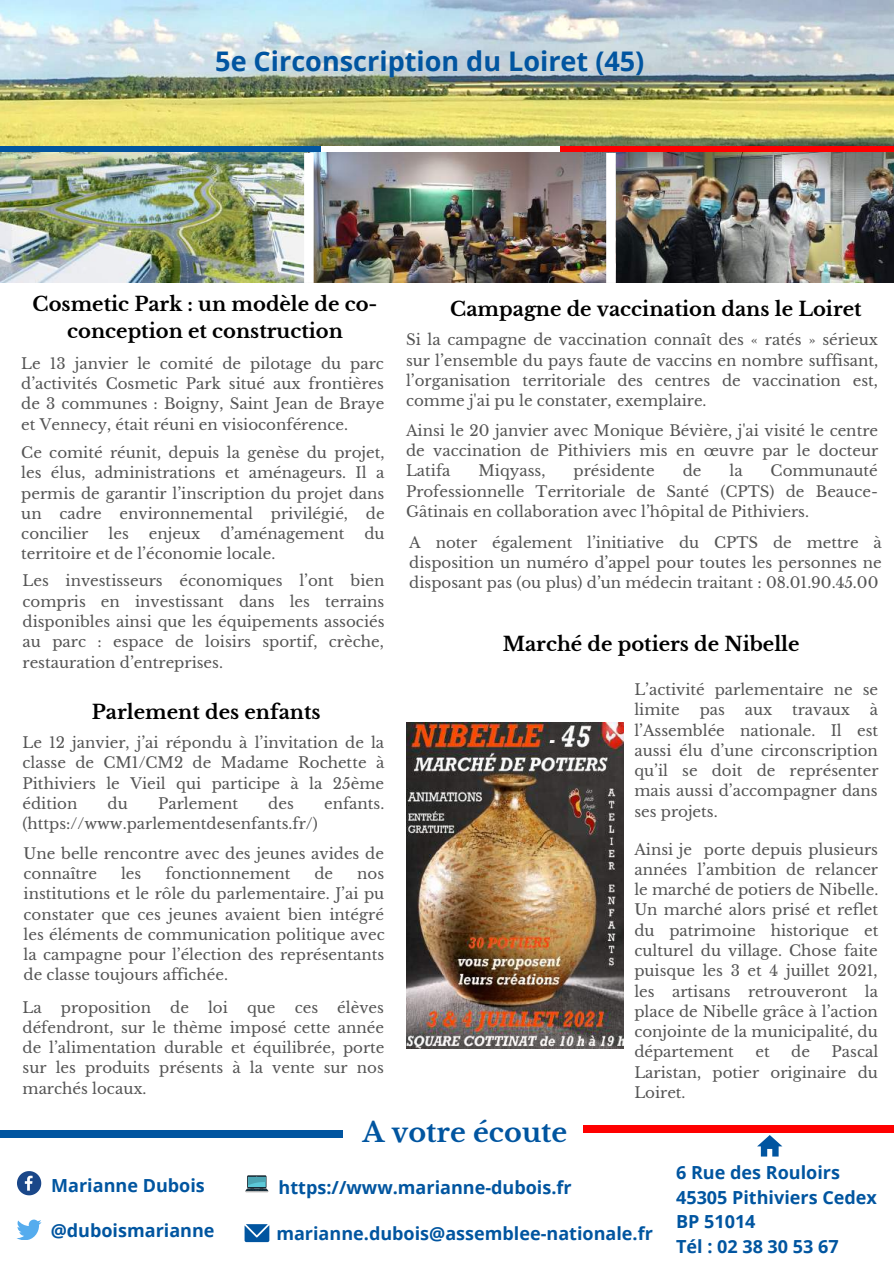
<style>
.page{position:relative;width:894px;height:1264px;background:#fff}
.page>*{position:absolute;margin:0;border:0;box-sizing:border-box;transform-origin:0 0}
.t1{font:700 27px "Open Sans";color:#0155a0}
.t2{font:700 27px "Libre Baskerville";color:#0155a0}
.t3{font:700 19.5px/27px "Libre Baskerville";color:#000;text-align:center}
.t4{font:700 18px/24.8px "Open Sans";color:#0155a0}
.t5{font:15px/20.2px "Libre Baskerville";color:#545454;text-align:justify}
</style>
<div class="page">
<div style="left:0;top:146px;width:320px;height:6px;background:#0155a0"></div>
<div style="left:560px;top:146px;width:333px;height:6px;background:#f00"></div>
<img style="left:0;top:0;width:893px;height:146px">
<svg style="left:17px;top:1219px;width:24px;height:20px"></svg>
<svg style="left:17px;top:1171px;width:24px;height:24px"></svg>
<div style="left:0;top:1130px;width:343px;height:7px;background:#0155a0"></div>
<div style="left:583px;top:1125px;width:310px;height:7px;background:#f00"></div>
<svg style="left:245px;top:1175px;width:23px;height:17px"></svg>
<svg style="left:244px;top:1224px;width:25px;height:18px"></svg>
<svg style="left:757px;top:1135px;width:25px;height:21px"></svg>
<img style="left:0;top:153px;width:893px;height:129px">
<svg style="left:304px;top:153px;width:9px;height:130px"></svg>
<svg style="left:606px;top:153px;width:9px;height:130px"></svg>
<img style="left:406px;top:722px;width:217px;height:326px">
<h1 class="t1" style="left:215px;top:42px;width:430px">5e Circonscription du Loiret (45)</h1>
<h2 class="t3" style="left:33px;top:291px;width:346px">Cosmetic Park : un modèle de co&shy;conception et construction</h2>
<p class="t5" style="left:21px;top:353px;width:364px">Le 13 janvier le comité de pilotage du parc d’activités Cosmetic Park situé aux frontières de 3 communes : Boigny, Saint Jean de Braye et Vennecy, était réuni en visioconférence.</p>
<p class="t5" style="left:21px;top:442px;width:365px">Ce comité réunit, depuis la genèse du projet, les élus, administrations et aménageurs. Il a permis de garantir l’inscription du projet dans un cadre environnemental privilégié, de concilier</p>
<p class="t5" style="left:108px;top:523px;width:22px">les</p>
<p class="t5" style="left:149px;top:523px;width:53px">enjeux</p>
<p class="t5" style="left:220px;top:523px;width:125px">d’aménagement</p>
<p class="t5" style="left:364px;top:523px;width:22px">du</p>
<p class="t5" style="left:21px;top:544px;width:255px">territoire et de l’économie locale.</p>
<h2 class="t3" style="left:450px;top:295px;width:412px">Campagne de vaccination dans le Loiret</h2>
<p class="t5" style="left:406px;top:330px;width:473px">Si la campagne de vaccination connaît des « ratés » sérieux sur l’ensemble du pays faute de vaccins en nombre suffisant, l’organisation territoriale des centres de vaccination est, comme j'ai pu le constater, exemplaire.</p>
<p class="t5" style="left:406px;top:420px;width:473px">Ainsi le 20 janvier avec Monique Bévière, j'ai visité le centre de vaccination de Pithiviers mis en œuvre par le docteur Latifa</p>
<p class="t5" style="left:478px;top:461px;width:68px">Miqyass,</p>
<p class="t5" style="left:573px;top:461px;width:83px">présidente</p>
<p class="t5" style="left:682px;top:461px;width:20px">de</p>
<p class="t5" style="left:729px;top:461px;width:15px">la</p>
<p class="t5" style="left:406px;top:461px;width:473px;text-indent:364px">Communauté Professionnelle Territoriale de Santé (CPTS) de Beauce-Gâtinais en collaboration avec l’hôpital de Pithiviers.</p>
<p class="t5" style="left:409px;top:532px;width:474px">A noter également l’initiative du CPTS de mettre à disposition un numéro d’appel pour toutes les personnes ne</p>
<p class="t5" style="left:23px;top:571px;width:363px">Les investisseurs économiques l’ont bien</p>
<p class="t5" style="left:409px;top:573px;width:470px">disposant pas (ou plus) d’un médecin traitant : 08.01.90.45.00</p>
<p class="t5" style="left:23px;top:591px;width:363px">compris en investissant dans les terrains disponibles ainsi que les équipements associés au parc : espace de loisirs sportif, crèche, restauration d’entreprises.</p>
<h2 class="t3" style="left:502px;top:630px;width:298px">Marché de potiers de Nibelle</h2>
<h2 class="t3" style="left:92px;top:698px;width:230px">Parlement des enfants</h2>
<p class="t5" style="left:23px;top:732px;width:363px">Le 12 janvier, j’ai répondu à l’invitation de la classe de CM1/CM2 de Madame Rochette à Pithiviers le Vieil qui participe à la 25ème édition</p>
<p class="t5" style="left:108px;top:793px;width:22px">du</p>
<p class="t5" style="left:158px;top:793px;width:81px">Parlement</p>
<p class="t5" style="left:268px;top:793px;width:27px">des</p>
<p class="t5" style="left:324px;top:793px;width:62px">enfants.</p>
<p class="t5" style="left:23px;top:813px;width:296px">(https://www.parlementdesenfants.fr/)</p>
<p class="t5" style="left:24px;top:843px;width:362px">Une belle rencontre avec des jeunes avides de connaître</p>
<p class="t5" style="left:121px;top:863px;width:22px">les</p>
<p class="t5" style="left:165px;top:863px;width:126px">fonctionnement</p>
<p class="t5" style="left:314px;top:863px;width:20px">de</p>
<p class="t5" style="left:24px;top:863px;width:362px;text-indent:333px">nos institutions et le rôle du parlementaire. J’ai pu constater que ces jeunes avaient bien intégré les éléments de communication politique avec la campagne pour l’élection des représentants de classe toujours affichée.</p>
<p class="t5" style="left:23px;top:997px;width:21px">La</p>
<p class="t5" style="left:61px;top:997px;width:92px">proposition</p>
<p class="t5" style="left:170px;top:997px;width:20px">de</p>
<p class="t5" style="left:208px;top:997px;width:21px">loi</p>
<p class="t5" style="left:247px;top:997px;width:30px">que</p>
<p class="t5" style="left:294px;top:997px;width:25px">ces</p>
<p class="t5" style="left:23px;top:997px;width:363px;text-indent:314px">élèves défendront, sur le thème imposé cette année de l’alimentation durable et équilibrée, porte sur les produits présents à la vente sur nos marchés locaux.</p>
<p class="t5" style="left:634px;top:679px;width:245px">L’activité parlementaire ne se limite</p>
<p class="t5" style="left:634px;top:700px;width:246px;text-indent:235px">à l’Assemblée nationale. Il est aussi élu d’une circonscription qu’il se doit de représenter mais aussi d’accompagner dans ses projets.</p>
<p class="t5" style="left:699px;top:700px;width:27px">pas</p>
<p class="t5" style="left:744px;top:700px;width:29px">aux</p>
<p class="t5" style="left:791px;top:700px;width:59px">travaux</p>
<p class="t5" style="left:634px;top:839px;width:245px">Ainsi je porte depuis plusieurs années l’ambition de relancer le marché de potiers de Nibelle.<br>Un marché alors prisé et reflet du patrimoine historique et culturel du village. Chose faite puisque les 3 et 4 juillet 2021, les artisans retrouveront la place de Nibelle grâce à l’action conjointe de la municipalité, du département</p>
<p class="t5" style="left:634px;top:1041px;width:245px;text-indent:197px">Pascal Laristan, potier originaire du Loiret.</p>
<p class="t5" style="left:755px;top:1041px;width:16px">et</p>
<p class="t5" style="left:791px;top:1041px;width:20px">de</p>
<p class="t4" style="left:51px;top:1173px;width:155px">Marianne Dubois</p>
<p class="t4" style="left:51px;top:1217px;width:165px">@duboismarianne</p>
<h1 class="t2" style="left:362px;top:1115px;width:206px">A votre écoute</h1>
<p class="t4" style="left:278px;top:1174px;width:294px">https://www.marianne-dubois.fr</p>
<p class="t4" style="left:276px;top:1220px;width:378px">marianne.dubois@assemblee-nationale.fr</p>
<p class="t4" style="left:676px;top:1159px;width:202px">6 Rue des Rouloirs<br>45305 Pithiviers Cedex<br>BP 51014<br>Tél : 02 38 30 53 67</p>
</div>
